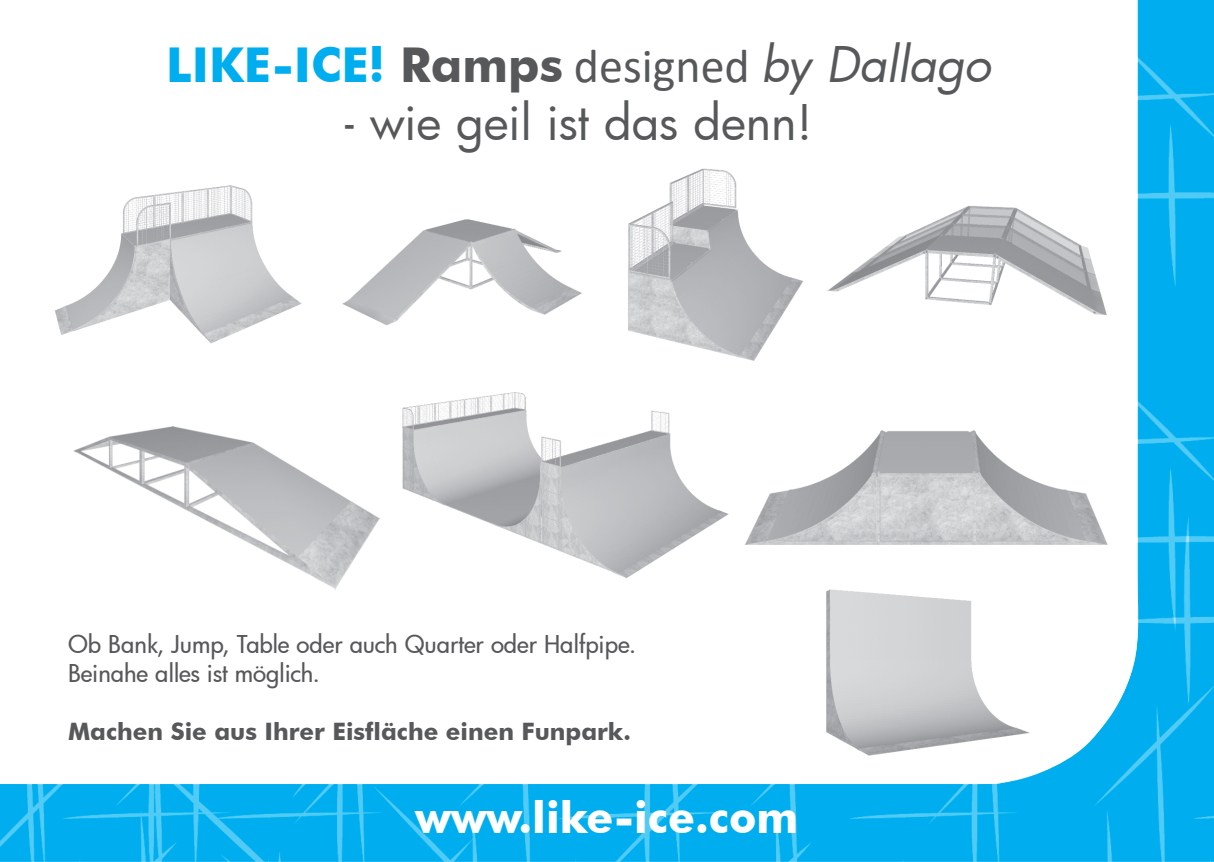
<style>
.page{position:relative;width:1214px;height:862px;background:#fff}
.page>*{position:absolute;margin:0;border:0;box-sizing:border-box;transform-origin:0 0}
.t1{font:700 48px "Futura BT";color:#00aeef}
.t2{font:48px "Futura";color:#57585a}
.t3{font:700 44px "Futura BT";color:#fff}
.t4{font:500 24px/28.8px "Futura";color:#57585a}
.t5{font:700 24px "Futura BT";color:#57585a}
.s1{color:#57585a}
.s2{font-family:"Calibri";font-weight:400;color:#57585a}
.s3{font-family:"Futura";font-weight:400;font-style:italic;color:#57585a}
</style>
<div class="page">
<img style="left:0;top:0;width:1213px;height:862px">
<img style="left:341px;top:182px;width:255px;height:164px">
<img style="left:34px;top:174px;width:275px;height:179px">
<img style="left:614px;top:153px;width:195px;height:221px">
<img style="left:74px;top:426px;width:306px;height:163px">
<img style="left:818px;top:191px;width:300px;height:131px">
<img style="left:390px;top:383px;width:340px;height:201px">
<img style="left:740px;top:408px;width:385px;height:149px">
<img style="left:815px;top:584px;width:221px;height:177px">
<h1 class="t1" style="left:166px;top:36px;width:826px">LIKE-ICE! <span class="s1">Ramps</span> <span class="s2">designed</span> <span class="s3">by Dallago</span></h1>
<h1 class="t2" style="left:344px;top:90px;width:470px">- wie geil ist das denn!</h1>
<p class="t4" style="left:68px;top:629px;width:569px">Ob Bank, Jump, Table oder auch Quarter oder Halfpipe.<br>Beinahe alles ist möglich.</p>
<p class="t5" style="left:68px;top:717px;width:564px">Machen Sie aus Ihrer Eisfläche einen Funpark.</p>
<h2 class="t3" style="left:415px;top:790px;width:384px">www.like-ice.com</h2>
</div>
